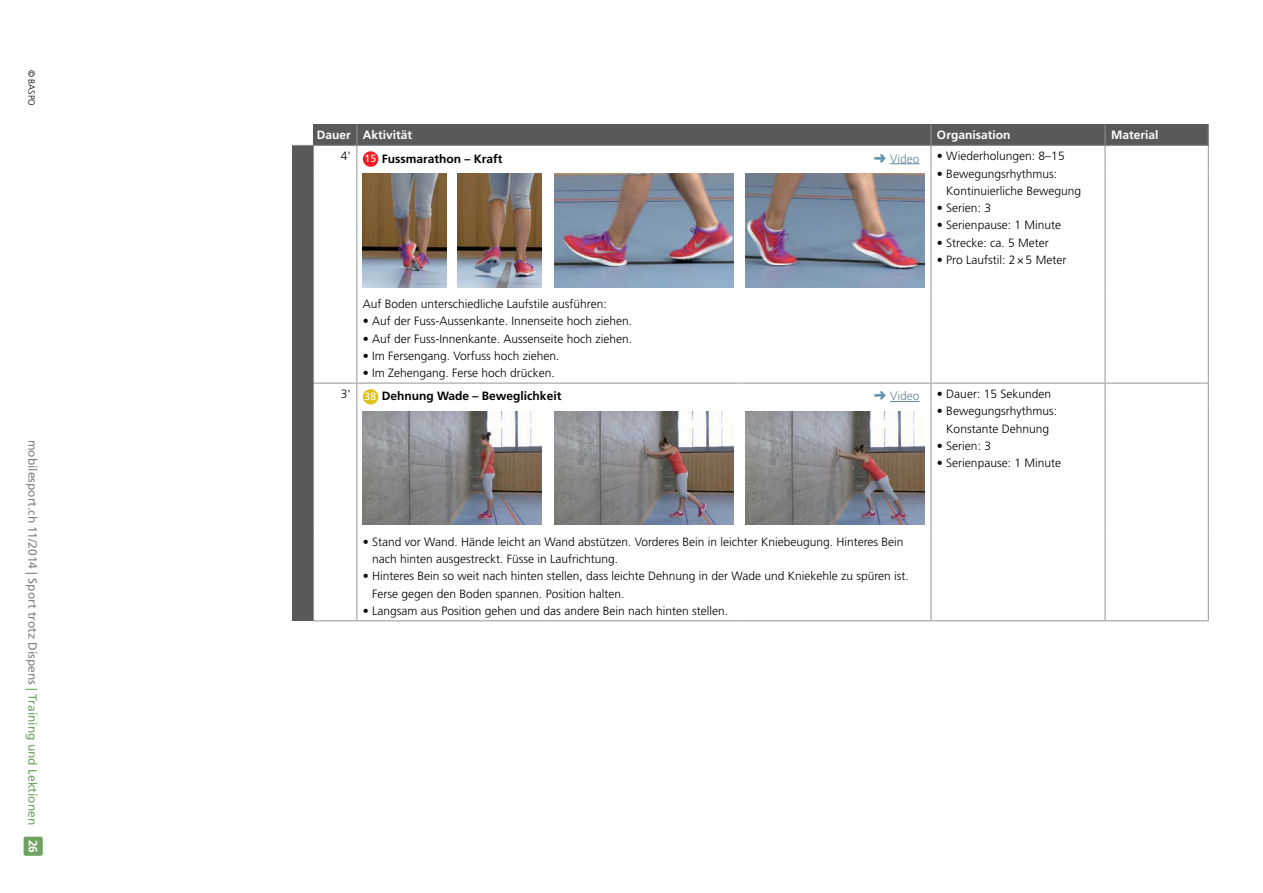
<style>
.page{position:relative;width:1263px;height:893px;background:#fff}
.page>*{position:absolute;margin:0;border:0;box-sizing:border-box;transform-origin:0 0}
.t1{font:300 12px/17.2px "Frutiger LT";color:#000}
.t2{font:12px "Frutiger LT";color:#808285}
.t3{font:700 12px "Frutiger LT";color:#000}
.t4{font:700 12px "Frutiger LT";color:#fff}
.t5{font:300 12px "Frutiger LT";color:#648595}
.t6{font:300 9px "Frutiger LT";color:#000}
.s1{color:#6fa162}
.s2{font-weight:400;font-size:10.5px;color:#fff}
.s3{color:#6093af}
</style>
<div class="page">
<div style="left:24px;top:837px;width:19px;height:19px;background:#6fa162;border-radius:2px"></div>
<div style="left:313px;top:124px;width:44px;height:21px;background:#58595b"></div>
<div style="left:357px;top:124px;width:574px;height:21px;background:#58595b"></div>
<div style="left:931px;top:124px;width:174px;height:21px;background:#58595b"></div>
<div style="left:1105px;top:124px;width:103px;height:21px;background:#58595b"></div>
<div style="left:292px;top:169px;width:21px;height:124px;background:#58595b"></div>
<div style="left:292px;top:293px;width:21px;height:90px;background:#58595b"></div>
<div style="left:292px;top:383px;width:21px;height:23px;background:#58595b"></div>
<div style="left:292px;top:406px;width:21px;height:125px;background:#58595b"></div>
<div style="left:292px;top:531px;width:21px;height:90px;background:#58595b"></div>
<svg style="left:930px;top:124px;width:1px;height:45px"></svg>
<hr style="left:930px;top:169px;width:1px;height:124px;background:#939598">
<hr style="left:1105px;top:169px;width:1px;height:124px;background:#939598">
<hr style="left:1208px;top:169px;width:1px;height:124px;background:#939598">
<hr style="left:930px;top:293px;width:1px;height:90px;background:#939598">
<hr style="left:1105px;top:293px;width:1px;height:90px;background:#939598">
<hr style="left:1208px;top:293px;width:1px;height:90px;background:#939598">
<svg style="left:930px;top:384px;width:1px;height:22px"></svg>
<svg style="left:1105px;top:384px;width:1px;height:22px"></svg>
<svg style="left:1208px;top:384px;width:1px;height:22px"></svg>
<hr style="left:930px;top:406px;width:1px;height:125px;background:#939598">
<hr style="left:1105px;top:406px;width:1px;height:125px;background:#939598">
<hr style="left:1208px;top:406px;width:1px;height:125px;background:#939598">
<hr style="left:930px;top:531px;width:1px;height:89px;background:#939598">
<hr style="left:1105px;top:531px;width:1px;height:89px;background:#939598">
<hr style="left:1208px;top:531px;width:1px;height:89px;background:#939598">
<hr style="left:313px;top:145px;width:44px;height:1px;background:#939598">
<svg style="left:292px;top:145px;width:22px;height:24px"></svg>
<hr style="left:357px;top:145px;width:191px;height:1px;background:#939598">
<svg style="left:356px;top:124px;width:1px;height:45px"></svg>
<hr style="left:548px;top:145px;width:192px;height:1px;background:#939598">
<hr style="left:740px;top:145px;width:191px;height:1px;background:#939598">
<hr style="left:931px;top:145px;width:174px;height:1px;background:#939598">
<hr style="left:1105px;top:145px;width:104px;height:1px;background:#939598">
<hr style="left:313px;top:169px;width:1px;height:124px;background:#939598">
<hr style="left:356px;top:169px;width:1px;height:124px;background:#939598">
<hr style="left:313px;top:293px;width:1px;height:90px;background:#939598">
<hr style="left:356px;top:293px;width:1px;height:90px;background:#939598">
<hr style="left:313px;top:383px;width:44px;height:1px;background:#939598">
<svg style="left:313px;top:383px;width:1px;height:23px"></svg>
<hr style="left:357px;top:383px;width:191px;height:1px;background:#939598">
<svg style="left:356px;top:383px;width:1px;height:23px"></svg>
<hr style="left:548px;top:383px;width:192px;height:1px;background:#939598">
<hr style="left:740px;top:383px;width:191px;height:1px;background:#939598">
<hr style="left:931px;top:383px;width:174px;height:1px;background:#939598">
<hr style="left:1105px;top:383px;width:104px;height:1px;background:#939598">
<hr style="left:313px;top:406px;width:1px;height:125px;background:#939598">
<hr style="left:356px;top:406px;width:1px;height:125px;background:#939598">
<hr style="left:313px;top:531px;width:1px;height:89px;background:#939598">
<hr style="left:356px;top:531px;width:1px;height:89px;background:#939598">
<hr style="left:313px;top:620px;width:44px;height:1px;background:#939598">
<hr style="left:357px;top:620px;width:191px;height:1px;background:#939598">
<hr style="left:548px;top:620px;width:192px;height:1px;background:#939598">
<hr style="left:740px;top:620px;width:191px;height:1px;background:#939598">
<hr style="left:931px;top:620px;width:174px;height:1px;background:#939598">
<hr style="left:1105px;top:620px;width:104px;height:1px;background:#939598">
<svg style="left:1105px;top:124px;width:1px;height:45px"></svg>
<svg style="left:1208px;top:124px;width:1px;height:45px"></svg>
<svg style="left:890px;top:163px;width:29px;height:1px"></svg>
<div style="left:363px;top:151px;width:15px;height:16px;background:#ed1d24;border-radius:50%"></div>
<svg style="left:890px;top:401px;width:29px;height:1px"></svg>
<div style="left:363px;top:389px;width:15px;height:16px;background:#ddc21a;border-radius:50%"></div>
<img style="left:457px;top:173px;width:84px;height:114px">
<img style="left:363px;top:173px;width:84px;height:114px">
<img style="left:554px;top:173px;width:179px;height:114px">
<img style="left:746px;top:173px;width:178px;height:114px">
<img style="left:363px;top:411px;width:179px;height:113px">
<img style="left:554px;top:411px;width:179px;height:113px">
<img style="left:746px;top:411px;width:178px;height:113px">
<p class="t6" style="left:37px;top:70px;width:38px;rotate:90deg">© BASPO</p>
<p class="t2" style="left:40px;top:439px;width:387px;rotate:90deg">mobilesport.ch 11/2014 | Sport trotz Dispens <span class="s1">| Training und Lektionen</span></p>
<p class="t4" style="left:40px;top:839px;width:15px;rotate:90deg">26</p>
<p class="t4" style="left:317px;top:128px;width:36px">Dauer</p>
<p class="t4" style="left:363px;top:128px;width:51px">Aktivität</p>
<p class="t4" style="left:937px;top:128px;width:75px">Organisation</p>
<p class="t4" style="left:1111px;top:128px;width:49px">Material</p>
<p class="t1" style="left:341px;top:148px;width:12px">4'</p>
<p class="t3" style="left:364px;top:151px;width:139px"><span class="s2">15</span> Fussmarathon – Kraft</p>
<p class="t5" style="left:874px;top:152px;width:47px"><span class="s3">➜</span> Video</p>
<p class="t1" style="left:937px;top:148px;width:129px">• Wiederholungen: 8–15</p>
<p class="t1" style="left:946px;top:165px;width:136px;text-indent:-9px">• Bewegungsrhythmus:<br>Kontinuierliche Bewegung</p>
<p class="t1" style="left:937px;top:199px;width:56px">• Serien: 3</p>
<p class="t1" style="left:937px;top:217px;width:126px">• Serienpause: 1 Minute</p>
<p class="t1" style="left:937px;top:234px;width:113px">• Strecke: ca. 5 Meter</p>
<p class="t1" style="left:937px;top:251px;width:131px">• Pro Laufstil: 2 × 5 Meter</p>
<p class="t1" style="left:363px;top:295px;width:245px">Auf Boden unterschiedliche Laufstile ausführen:</p>
<p class="t1" style="left:363px;top:313px;width:271px">• Auf der Fuss-Aussenkante. Innenseite hoch ziehen.</p>
<p class="t1" style="left:363px;top:330px;width:271px">• Auf der Fuss-Innenkante. Aussenseite hoch ziehen.</p>
<p class="t1" style="left:363px;top:347px;width:198px">• Im Fersengang. Vorfuss hoch ziehen.</p>
<p class="t1" style="left:363px;top:364px;width:194px">• Im Zehengang. Ferse hoch drücken.</p>
<p class="t1" style="left:341px;top:385px;width:12px">3'</p>
<p class="t3" style="left:364px;top:389px;width:198px"><span class="s2">38</span> Dehnung Wade – Beweglichkeit</p>
<p class="t5" style="left:874px;top:389px;width:47px"><span class="s3">➜</span> Video</p>
<p class="t1" style="left:937px;top:385px;width:116px">• Dauer: 15 Sekunden</p>
<p class="t1" style="left:937px;top:403px;width:122px;text-align:center">• Bewegungsrhythmus:<br>Konstante Dehnung</p>
<p class="t1" style="left:937px;top:437px;width:56px">• Serien: 3</p>
<p class="t1" style="left:937px;top:454px;width:126px">• Serienpause: 1 Minute</p>
<p class="t1" style="left:372px;top:533px;width:533px;text-indent:-9px">• Stand vor Wand. Hände leicht an Wand abstützen. Vorderes Bein in leichter Kniebeugung. Hinteres Bein nach hinten ausgestreckt. Füsse in Laufrichtung.</p>
<p class="t1" style="left:372px;top:568px;width:538px;text-indent:-9px">• Hinteres Bein so weit nach hinten stellen, dass leichte Dehnung in der Wade und Kniekehle zu spüren ist.<br>Ferse gegen den Boden spannen. Position halten.</p>
<p class="t1" style="left:363px;top:602px;width:367px">• Langsam aus Position gehen und das andere Bein nach hinten stellen.</p>
</div>
